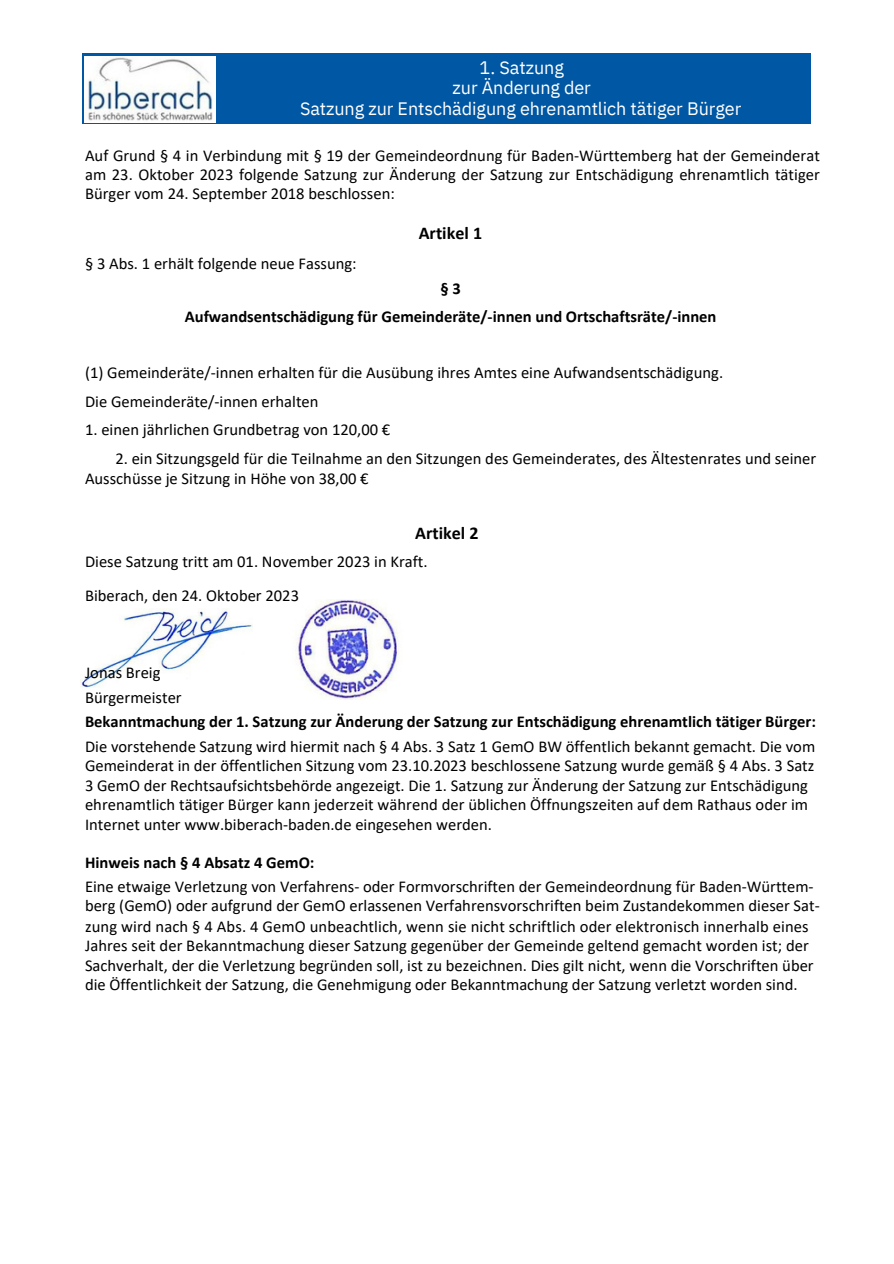
<style>
.page{position:relative;width:894px;height:1264px;background:#fff}
.page>*{position:absolute;margin:0;border:0;box-sizing:border-box;transform-origin:0 0}
.t1{font:18px "IBM Plex Sans";letter-spacing:-.005em;color:#fff}
.t2{font:700 18px "Calibri";color:#000}
.t3{font:16.5px/19.2px "Calibri";color:#000;text-align:justify}
.t4{font:700 16.5px "Calibri";color:#000}
</style>
<div class="page">
<div style="left:83px;top:56px;width:727px;height:23px;background:#0057a3"></div>
<hr style="left:83px;top:53px;width:727px;height:3px;background:#0057a3">
<div style="left:83px;top:79px;width:727px;height:21px;background:#0057a3"></div>
<div style="left:83px;top:100px;width:727px;height:21px;background:#0057a3"></div>
<hr style="left:83px;top:121px;width:727px;height:3px;background:#0057a3">
<img style="left:85px;top:56px;width:130px;height:67px">
<img style="left:81px;top:608px;width:172px;height:80px">
<img style="left:295px;top:599px;width:105px;height:100px">
<p class="t1" style="left:479px;top:56px;width:86px">1. Satzung</p>
<p class="t1" style="left:452px;top:76px;width:140px">zur Änderung der</p>
<p class="t1" style="left:300px;top:96px;width:442px">Satzung zur Entschädigung ehrenamtlich tätiger Bürger</p>
<p class="t3" style="left:85px;top:147px;width:736px">Auf Grund § 4 in Verbindung mit § 19 der Gemeindeordnung für Baden-Württemberg hat der Gemeinderat am 23. Oktober 2023 folgende Satzung zur Änderung der Satzung zur Entschädigung ehrenamtlich tätiger Bürger vom 24. September 2018 beschlossen:</p>
<p class="t2" style="left:418px;top:226px;width:65px">Artikel 1</p>
<p class="t3" style="left:85px;top:255px;width:273px">§ 3 Abs. 1 erhält folgende neue Fassung:</p>
<p class="t4" style="left:440px;top:282px;width:22px">§3</p>
<p class="t4" style="left:185px;top:309px;width:533px">Aufwandsentschädigung für Gemeinderäte/-innen und Ortschaftsräte/-innen</p>
<p class="t3" style="left:85px;top:364px;width:639px">(1) Gemeinderäte/-innen erhalten für die Ausübung ihres Amtes eine Aufwandsentschädigung.</p>
<p class="t3" style="left:85px;top:393px;width:235px">Die Gemeinderäte/-innen erhalten</p>
<p class="t3" style="left:85px;top:421px;width:307px">1. einen jährlichen Grundbetrag von 120,00 €</p>
<p class="t3" style="left:115px;top:450px;width:702px">2. ein Sitzungsgeld für die Teilnahme an den Sitzungen des Gemeinderates, des Ältestenrates und seiner</p>
<p class="t3" style="left:85px;top:470px;width:285px">Ausschüsse je Sitzung in Höhe von 38,00 €</p>
<p class="t2" style="left:415px;top:525px;width:65px">Artikel 2</p>
<p class="t3" style="left:85px;top:553px;width:344px">Diese Satzung tritt am 01. November 2023 in Kraft.</p>
<p class="t3" style="left:85px;top:587px;width:215px">Biberach, den 24. Oktober 2023</p>
<p class="t3" style="left:85px;top:664px;width:77px">Jonas Breig</p>
<p class="t3" style="left:85px;top:689px;width:98px">Bürgermeister</p>
<p class="t4" style="left:85px;top:714px;width:732px">Bekanntmachung der 1. Satzung zur Änderung der Satzung zur Entschädigung ehrenamtlich tätiger Bürger:</p>
<p class="t3" style="left:85px;top:738px;width:731px">Die vorstehende Satzung wird hiermit nach § 4 Abs. 3 Satz 1 GemO BW öffentlich bekannt gemacht. Die vom</p>
<p class="t3" style="left:85px;top:757px;width:730px">Gemeinderat in der öffentlichen Sitzung vom 23.10.2023 beschlossene Satzung wurde gemäß § 4 Abs. 3 Satz</p>
<p class="t3" style="left:85px;top:777px;width:724px">3 GemO der Rechtsaufsichtsbehörde angezeigt. Die 1. Satzung zur Änderung der Satzung zur Entschädigung</p>
<p class="t3" style="left:85px;top:796px;width:724px">ehrenamtlich tätiger Bürger kann jederzeit während der üblichen Öffnungszeiten auf dem Rathaus oder im</p>
<p class="t3" style="left:85px;top:816px;width:408px">Internet unter www.biberach-baden.de eingesehen werden.</p>
<p class="t4" style="left:85px;top:855px;width:231px">Hinweis nach § 4 Absatz 4 GemO:</p>
<p class="t3" style="left:85px;top:878px;width:730px">Eine etwaige Verletzung von Verfahrens- oder Formvorschriften der Gemeindeordnung für Baden-Württem-</p>
<p class="t3" style="left:85px;top:897px;width:736px">berg (GemO) oder aufgrund der GemO erlassenen Verfahrensvorschriften beim Zustandekommen dieser Sat-</p>
<p class="t3" style="left:85px;top:918px;width:725px">zung wird nach § 4 Abs. 4 GemO unbeachtlich, wenn sie nicht schriftlich oder elektronisch innerhalb eines</p>
<p class="t3" style="left:85px;top:937px;width:725px">Jahres seit der Bekanntmachung dieser Satzung gegenüber der Gemeinde geltend gemacht worden ist; der</p>
<p class="t3" style="left:85px;top:957px;width:730px">Sachverhalt, der die Verletzung begründen soll, ist zu bezeichnen. Dies gilt nicht, wenn die Vorschriften über</p>
<p class="t3" style="left:85px;top:976px;width:714px">die Öffentlichkeit der Satzung, die Genehmigung oder Bekanntmachung der Satzung verletzt worden sind.</p>
</div>
